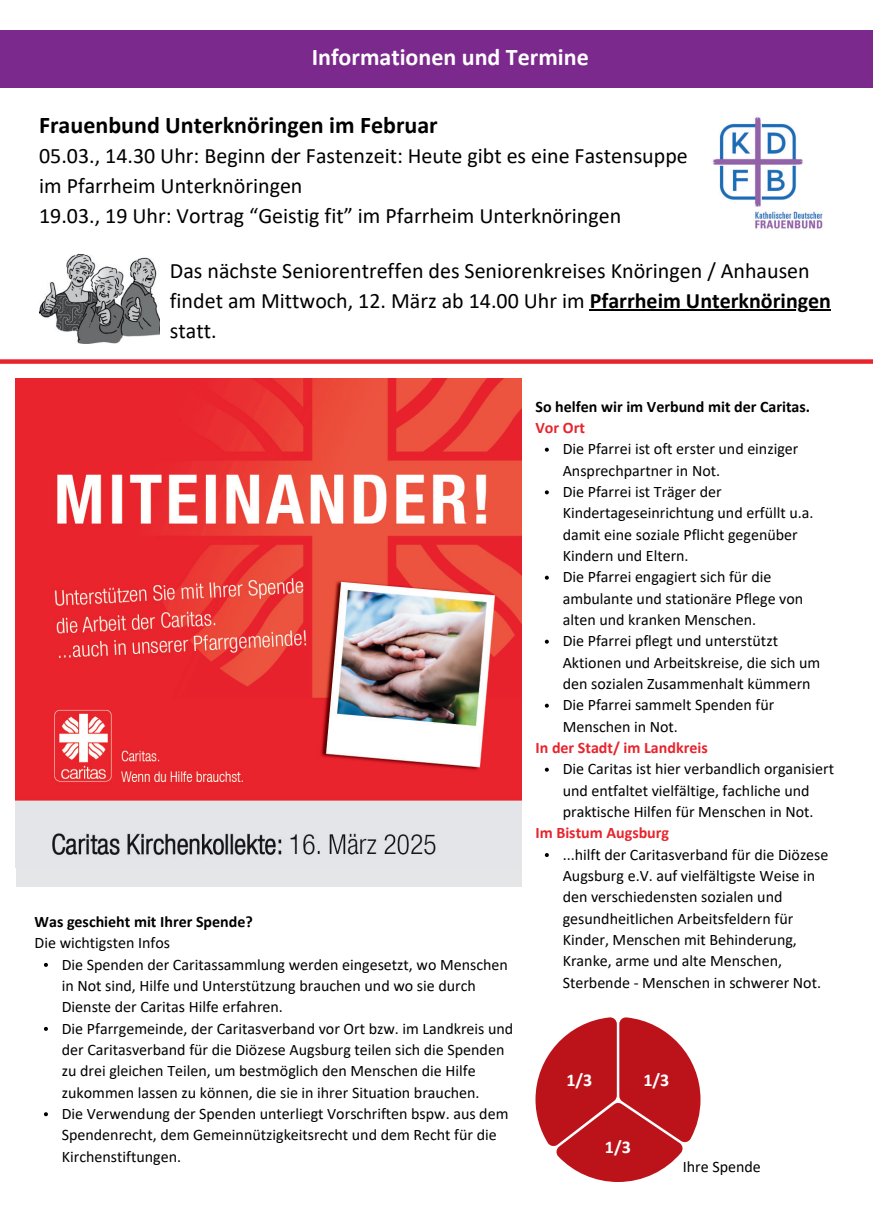
<style>
.page{position:relative;width:873px;height:1224px;background:#fff}
.page>*{position:absolute;margin:0;border:0;box-sizing:border-box;transform-origin:0 0}
.t1{font:700 24px "Calibri";color:#000}
.t2{font:700 24px "Calibri";color:#fff}
.t3{font:22px/30px "Calibri";color:#000}
.t4{font:700 18px "Calibri";color:#fff}
.t5{font:16px/21.4px "Calibri";color:#000}
.t6{font:700 16px "Calibri";color:#000}
.t7{font:700 16px "Calibri";color:#e8242d}
.s1{font-weight:700}
</style>
<div class="page">
<div style="left:0;top:30px;width:873px;height:57px;background:#7b298d"></div>
<div style="left:16px;top:801px;width:506px;height:86px;background:#e5e6e7"></div>
<img style="left:16px;top:378px;width:505px;height:477px">
<img style="left:712px;top:116px;width:111px;height:113px">
<img style="left:39px;top:255px;width:120px;height:88px">
<hr style="left:590px;top:309px;width:241px;height:2px;background:#000">
<div style="left:0;top:359px;width:873px;height:5px;background:#e9242d"></div>
<svg style="left:545px;top:448px;width:4px;height:4px"></svg>
<svg style="left:545px;top:490px;width:4px;height:4px"></svg>
<svg style="left:545px;top:576px;width:4px;height:4px"></svg>
<svg style="left:545px;top:640px;width:4px;height:4px"></svg>
<svg style="left:545px;top:704px;width:4px;height:4px"></svg>
<svg style="left:545px;top:768px;width:4px;height:4px"></svg>
<svg style="left:545px;top:853px;width:4px;height:4px"></svg>
<svg style="left:44px;top:963px;width:4px;height:4px"></svg>
<svg style="left:44px;top:1027px;width:4px;height:4px"></svg>
<svg style="left:44px;top:1112px;width:4px;height:4px"></svg>
<svg style="left:536px;top:1017px;width:165px;height:165px"></svg>
<h1 class="t2" style="left:312px;top:40px;width:279px">Informationen und Termine</h1>
<h1 class="t1" style="left:39px;top:108px;width:400px">Frauenbund Unterknöringen im Februar</h1>
<h2 class="t3" style="left:39px;top:140px;width:650px">05.03., 14.30 Uhr: Beginn der Fastenzeit: Heute gibt es eine Fastensuppe im Pfarrheim Unterknöringen<br>19.03., 19 Uhr: Vortrag “Geistig fit” im Pfarrheim Unterknöringen</h2>
<h2 class="t3" style="left:170px;top:255px;width:663px">Das nächste Seniorentreffen des Seniorenkreises Knöringen / Anhausen findet am Mittwoch, 12. März ab 14.00 Uhr im <span class="s1">Pfarrheim Unterknöringen </span>statt.</h2>
<p class="t6" style="left:35px;top:910px;width:220px">Was geschieht mit Ihrer Spende?</p>
<p class="t5" style="left:62px;top:932px;width:453px;text-indent:-27px">Die wichtigsten Infos<br>Die Spenden der Caritassammlung werden eingesetzt, wo Menschen in Not sind, Hilfe und Unterstützung brauchen und wo sie durch Dienste der Caritas Hilfe erfahren.<br>Die Pfarrgemeinde, der Caritasverband vor Ort bzw. im Landkreis und der Caritasverband für die Diözese Augsburg teilen sich die Spenden zu drei gleichen Teilen, um bestmöglich den Menschen die Hilfe zukommen lassen zu können, die sie in ihrer Situation brauchen.<br>Die Verwendung der Spenden unterliegt Vorschriften bspw. aus dem Spendenrecht, dem Gemeinnützigkeitsrecht und dem Recht für die Kirchenstiftungen.</p>
<p class="t6" style="left:536px;top:395px;width:276px">So helfen wir im Verbund mit der Caritas.</p>
<p class="t7" style="left:536px;top:416px;width:51px">Vor Ort</p>
<p class="t5" style="left:563px;top:438px;width:259px">Die Pfarrei ist oft erster und einziger<br>Ansprechpartner in Not.<br>Die Pfarrei ist Träger der<br>Kindertageseinrichtung und erfüllt u.a. damit eine soziale Pflicht gegenüber<br>Kindern und Eltern.<br>Die Pfarrei engagiert sich für die ambulante und stationäre Pflege von alten und kranken Menschen.<br>Die Pfarrei pflegt und unterstützt<br>Aktionen und Arbeitskreise, die sich um den sozialen Zusammenhalt kümmern<br>Die Pfarrei sammelt Spenden für<br>Menschen in Not.</p>
<p class="t7" style="left:536px;top:736px;width:174px">In der Stadt/ im Landkreis</p>
<p class="t5" style="left:563px;top:758px;width:273px">Die Caritas ist hier verbandlich organisiert und entfaltet vielfältige, fachliche und praktische Hilfen für Menschen in Not.</p>
<p class="t7" style="left:536px;top:822px;width:135px">Im Bistum Augsburg</p>
<p class="t5" style="left:563px;top:843px;width:267px">...hilft der Caritasverband für die Diözese Augsburg e.V. auf vielfältigste Weise in den verschiedensten sozialen und gesundheitlichen Arbeitsfeldern für Kinder, Menschen mit Behinderung, Kranke, arme und alte Menschen, Sterbende - Menschen in schwerer Not.</p>
<p class="t4" style="left:566px;top:1067px;width:27px">1/3</p>
<p class="t4" style="left:643px;top:1067px;width:27px">1/3</p>
<p class="t4" style="left:605px;top:1134px;width:27px">1/3</p>
<p class="t5" style="left:683px;top:1155px;width:80px">Ihre Spende</p>
</div>
